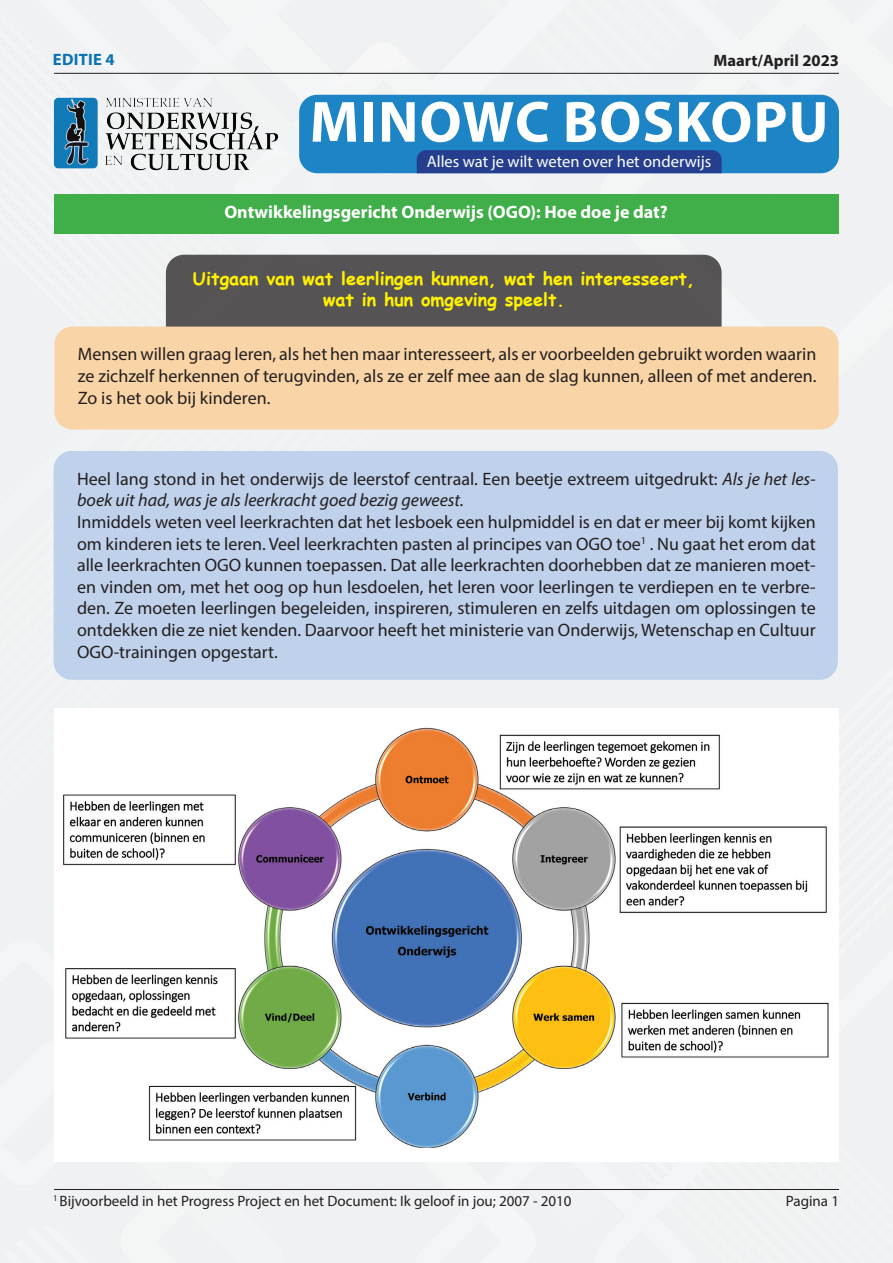
<style>
.page{position:relative;width:893px;height:1263px;background:#eff1f2}
.page>*{position:absolute;margin:0;border:0;box-sizing:border-box;transform-origin:0 0}
.t1{font:700 58.5px "Myriad Pro";letter-spacing:.02em;color:#fff}
.t2{font:18px/21.6px "Myriad Pro";color:#231f20;text-align:justify}
.t3{font:700 18px/21.6px "Comic Sans MS";color:#fff101;text-align:center}
.t4{font:700 18px "Myriad Pro";color:#fff}
.t5{font:16.5px "Myriad Pro";color:#fff}
.t6{font:700 16.5px "Myriad Pro";color:#231f20}
.t7{font:700 16.5px "Myriad Pro";letter-spacing:.02em;color:#0a72b0}
.t8{font:15px "Myriad Pro";color:#231f20}
.s1{font-style:italic}
</style>
<div class="page">
<img style="left:48px;top:95px;width:236px;height:78px">
<hr style="left:54px;top:73px;width:785px;height:1px;background:#231f20">
<div style="left:299px;top:95px;width:540px;height:78px;background:#1d84c5;border-radius:18px"></div>
<div style="left:417px;top:150px;width:305px;height:23px;background:#253f8e"></div>
<div style="left:54px;top:194px;width:785px;height:40px;background:#40ae49"></div>
<hr style="left:54px;top:1189px;width:785px;height:1px;background:#231f20">
<div style="left:166px;top:255px;width:556px;height:72px;background:#565354"></div>
<div style="left:54px;top:327px;width:785px;height:102px;background:#f9d4a6;border-radius:18px"></div>
<div style="left:54px;top:451px;width:784px;height:229px;background:#bfd1eb;border-radius:18px"></div>
<img style="left:54px;top:709px;width:785px;height:453px">
<p class="t7" style="left:53px;top:49px;width:63px">EDITIE 4</p>
<p class="t6" style="left:713px;top:50px;width:127px">Maart/April 2023</p>
<h1 class="t1" style="left:310px;top:84px;width:520px">MINOWC BOSKOPU</h1>
<p class="t5" style="left:427px;top:151px;width:286px">Alles wat je wilt weten over het onderwijs</p>
<p class="t4" style="left:224px;top:200px;width:445px">Ontwikkelingsgericht Onderwijs (OGO): Hoe doe je dat?</p>
<p class="t3" style="left:193px;top:267px;width:503px">Uitgaan van wat leerlingen kunnen, wat hen interesseert, wat in hun omgeving speelt.</p>
<p class="t2" style="left:78px;top:343px;width:740px">Mensen willen graag leren, als het hen maar interesseert, als er voorbeelden gebruikt worden waarin ze zichzelf herkennen of terugvinden, als ze er zelf mee aan de slag kunnen, alleen of met anderen.<br>Zo is het ook bij kinderen.</p>
<p class="t2" style="left:77px;top:468px;width:740px">Heel lang stond in het onderwijs de leerstof centraal. Een beetje extreem uitgedrukt: <span class="s1">Als je het les&shy;boek uit had, was je als leerkracht goed bezig geweest.</span></p>
<p class="t2" style="left:77px;top:511px;width:740px">Inmiddels weten veel leerkrachten dat het lesboek een hulpmiddel is en dat er meer bij komt kijken om kinderen iets te leren. Veel leerkrachten pasten al principes van OGO toe<sup>1</sup> . Nu gaat het erom dat alle leerkrachten OGO kunnen toepassen. Dat alle leerkrachten doorhebben dat ze manieren moet&shy;en vinden om, met het oog op hun lesdoelen, het leren voor leerlingen te verdiepen en te verbre&shy;den. Ze moeten leerlingen begeleiden, inspireren, stimuleren en zelfs uitdagen om oplossingen te ontdekken die ze niet kenden. Daarvoor heeft het ministerie van Onderwijs, Wetenschap en Cultuur OGO-trainingen opgestart.</p>
<p class="t8" style="left:53px;top:1192px;width:520px"><sup>1</sup> Bijvoorbeeld in het Progress Project en het Document: Ik geloof in jou; 2007 - 2010</p>
<p class="t8" style="left:786px;top:1192px;width:55px">Pagina 1</p>
</div>
